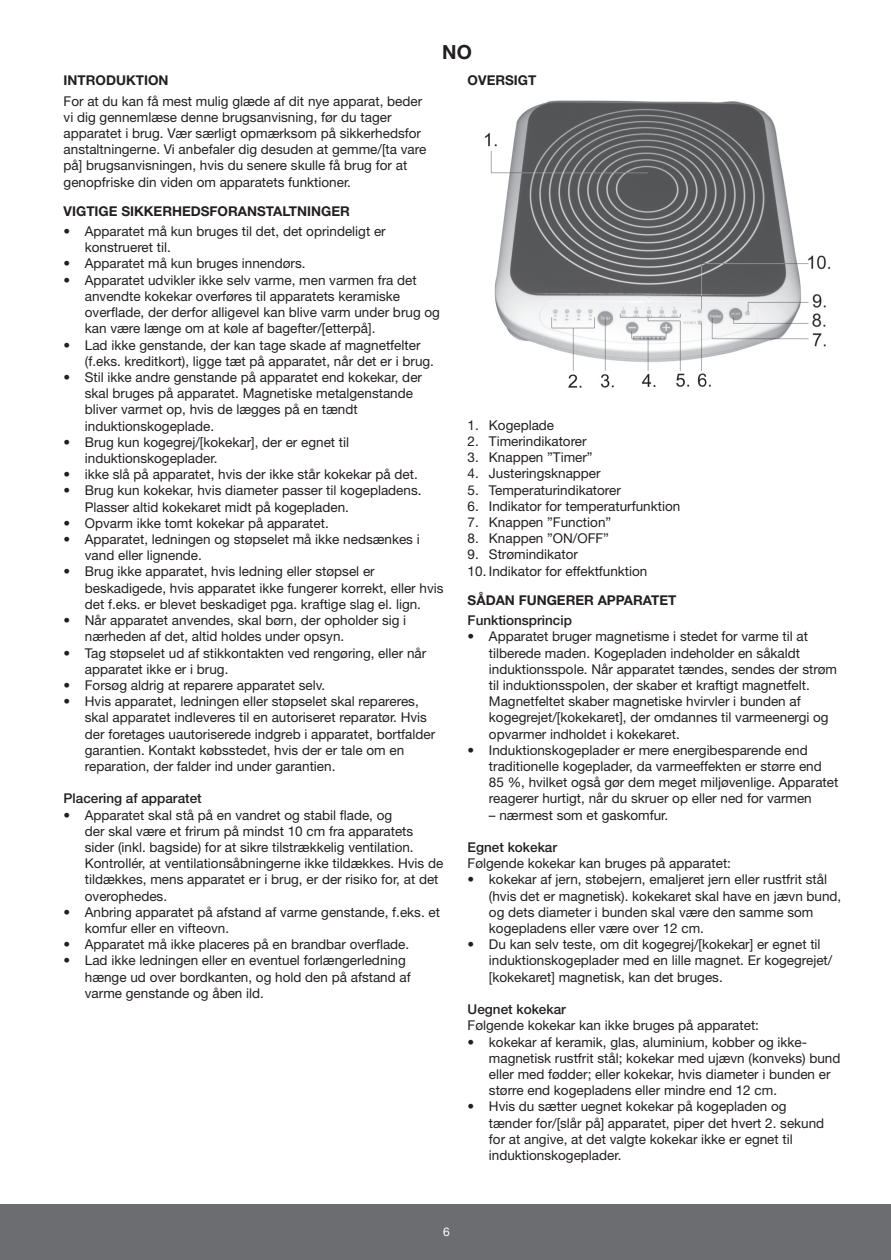
<style>
.page{position:relative;width:891px;height:1260px;background:#fff}
.page>*{position:absolute;margin:0;border:0;box-sizing:border-box;transform-origin:0 0}
.t1{font:700 19.5px "Helvetica Neue";color:#231f20}
.t2{font:13.5px/16.2px "Helvetica Neue";color:#231f20}
.t3{font:700 13.5px "Helvetica Neue";color:#231f20}
.t4{font:500 13.5px "Helvetica Neue";color:#231f20}
.t5{font:12px "Helvetica Neue";color:#fff}
</style>
<div class="page">
<div style="left:0;top:1204px;width:891px;height:55px;background:#6c6d70"></div>
<img style="left:484px;top:100px;width:347px;height:288px">
<h1 class="t1" style="left:442px;top:40px;width:31px">NO</h1>
<p class="t3" style="left:64px;top:72px;width:106px">INTRODUKTION</p>
<p class="t2" style="left:64px;top:92px;width:364px">For at du kan få mest mulig glæde af dit nye apparat, beder vi dig gennemlæse denne brugsanvisning, før du tager apparatet i brug. Vær særligt opmærksom på sikkerhedsfor anstaltningerne. Vi anbefaler dig desuden at gemme/[ta vare på] brugsanvisningen, hvis du senere skulle få brug for at genopfriske din viden om apparatets funktioner.</p>
<p class="t3" style="left:64px;top:202px;width:288px">VIGTIGE SIKKERHEDSFORANSTALTNINGER</p>
<p class="t2" style="left:85px;top:223px;width:302px;text-indent:-21px">• Apparatet må kun bruges til det, det oprindeligt er konstrueret til.</p>
<p class="t2" style="left:64px;top:255px;width:243px">• Apparatet må kun bruges innendørs.</p>
<p class="t2" style="left:85px;top:271px;width:357px;text-indent:-21px">• Apparatet udvikler ikke selv varme, men varmen fra det anvendte kokekar overføres til apparatets keramiske overflade, der derfor alligevel kan blive varm under brug og kan være længe om at køle af bagefter/[etterpå].</p>
<p class="t2" style="left:85px;top:336px;width:351px;text-indent:-21px">• Lad ikke genstande, der kan tage skade af magnetfelter (f.eks. kreditkort), ligge tæt på apparatet, når det er i brug.</p>
<p class="t2" style="left:85px;top:369px;width:339px;text-indent:-21px">• Stil ikke andre genstande på apparatet end kokekar, der skal bruges på apparatet. Magnetiske metalgenstande bliver varmet op, hvis de lægges på en tændt induktionskogeplade.</p>
<p class="t2" style="left:85px;top:433px;width:266px;text-indent:-21px">• Brug kun kogegrej/[kokekar], der er egnet til induktionskogeplader.</p>
<p class="t2" style="left:64px;top:466px;width:356px">• ikke slå på apparatet, hvis der ikke står kokekar på det.</p>
<p class="t2" style="left:85px;top:482px;width:338px;text-indent:-21px">• Brug kun kokekar, hvis diameter passer til kogepladens.<br>Plasser altid kokekaret midt på kogepladen.</p>
<p class="t2" style="left:64px;top:514px;width:267px">• Opvarm ikke tomt kokekar på apparatet.</p>
<p class="t2" style="left:85px;top:531px;width:336px;text-indent:-21px">• Apparatet, ledningen og støpselet må ikke nedsænkes i vand eller lignende.</p>
<p class="t2" style="left:85px;top:563px;width:360px;text-indent:-21px">• Brug ikke apparatet, hvis ledning eller støpsel er beskadigede, hvis apparatet ikke fungerer korrekt, eller hvis det f.eks. er blevet beskadiget pga. kraftige slag el. lign.</p>
<p class="t2" style="left:85px;top:612px;width:323px;text-indent:-21px">• Når apparatet anvendes, skal børn, der opholder sig i nærheden af det, altid holdes under opsyn.</p>
<p class="t2" style="left:85px;top:644px;width:343px;text-indent:-21px">• Tag støpselet ud af stikkontakten ved rengøring, eller når apparatet ikke er i brug.</p>
<p class="t2" style="left:64px;top:676px;width:263px">• Forsøg aldrig at reparere apparatet selv.</p>
<p class="t2" style="left:85px;top:693px;width:352px;text-indent:-21px">• Hvis apparatet, ledningen eller støpselet skal repareres, skal apparatet indleveres til en autoriseret reparatør. Hvis der foretages uautoriserede indgreb i apparatet, bortfalder garantien. Kontakt købsstedet, hvis der er tale om en reparation, der falder ind under garantien.</p>
<p class="t4" style="left:64px;top:790px;width:140px">Placering af apparatet</p>
<p class="t2" style="left:85px;top:806px;width:360px;text-indent:-21px">• Apparatet skal stå på en vandret og stabil flade, og<br>der skal være et frirum på mindst 10 cm fra apparatets sider (inkl. bagside) for at sikre tilstrækkelig ventilation.<br>Kontrollér, at ventilationsåbningerne ikke tildækkes. Hvis de tildækkes, mens apparatet er i brug, er der risiko for, at det overophedes.</p>
<p class="t2" style="left:85px;top:903px;width:357px;text-indent:-21px">• Anbring apparatet på afstand af varme genstande, f.eks. et komfur eller en vifteovn.</p>
<p class="t2" style="left:64px;top:936px;width:347px">• Apparatet må ikke placeres på en brandbar overflade.</p>
<p class="t2" style="left:85px;top:952px;width:327px;text-indent:-21px">• Lad ikke ledningen eller en eventuel forlængerledning hænge ud over bordkanten, og hold den på afstand af varme genstande og åben ild.</p>
<p class="t3" style="left:468px;top:72px;width:70px">OVERSIGT</p>
<p class="t2" style="left:468px;top:416px;width:88px">1. Kogeplade</p>
<p class="t2" style="left:468px;top:433px;width:121px">2. Timerindikatorer</p>
<p class="t2" style="left:468px;top:449px;width:127px">3. Knappen ”Timer”</p>
<p class="t2" style="left:468px;top:465px;width:135px">4. Justeringsknapper</p>
<p class="t2" style="left:468px;top:481px;width:155px">5. Temperaturindikatorer</p>
<p class="t2" style="left:468px;top:497px;width:214px">6. Indikator for temperaturfunktion</p>
<p class="t2" style="left:468px;top:514px;width:145px">7. Knappen ”Function”</p>
<p class="t2" style="left:468px;top:530px;width:143px">8. Knappen ”ON/OFF”</p>
<p class="t2" style="left:468px;top:546px;width:112px">9. Strømindikator</p>
<p class="t2" style="left:468px;top:562px;width:181px">10. Indikator for effektfunktion</p>
<p class="t3" style="left:468px;top:591px;width:210px">SÅDAN FUNGERER APPARATET</p>
<p class="t4" style="left:468px;top:612px;width:106px">Funktionsprincip</p>
<p class="t2" style="left:489px;top:628px;width:350px;text-indent:-21px">• Apparatet bruger magnetisme i stedet for varme til at tilberede maden. Kogepladen indeholder en såkaldt induktionsspole. Når apparatet tændes, sendes der strøm til induktionsspolen, der skaber et kraftigt magnetfelt.<br>Magnetfeltet skaber magnetiske hvirvler i bunden af kogegrejet/[kokekaret], der omdannes til varmeenergi og opvarmer indholdet i kokekaret.</p>
<p class="t2" style="left:489px;top:741px;width:351px;text-indent:-21px">• Induktionskogeplader er mere energibesparende end traditionelle kogeplader, da varmeeffekten er større end 85 %, hvilket også gør dem meget miljøvenlige. Apparatet reagerer hurtigt, når du skruer op eller ned for varmen</p>
<p class="t2" style="left:489px;top:806px;width:181px">– nærmest som et gaskomfur.</p>
<p class="t4" style="left:468px;top:839px;width:91px">Egnet kokekar</p>
<p class="t2" style="left:468px;top:855px;width:265px">Følgende kokekar kan bruges på apparatet:</p>
<p class="t2" style="left:489px;top:871px;width:354px;text-indent:-21px">• kokekar af jern, støbejern, emaljeret jern eller rustfrit stål (hvis det er magnetisk). kokekaret skal have en jævn bund, og dets diameter i bunden skal være den samme som kogepladens eller være over 12 cm.</p>
<p class="t2" style="left:489px;top:936px;width:345px;text-indent:-21px">• Du kan selv teste, om dit kogegrej/[kokekar] er egnet til induktionskogeplader med en lille magnet. Er kogegrejet/ [kokekaret] magnetisk, kan det bruges.</p>
<p class="t4" style="left:468px;top:1001px;width:100px">Uegnet kokekar</p>
<p class="t2" style="left:468px;top:1017px;width:293px">Følgende kokekar kan ikke bruges på apparatet:</p>
<p class="t2" style="left:489px;top:1033px;width:353px;text-indent:-21px">• kokekar af keramik, glas, aluminium, kobber og ikke&shy;magnetisk rustfrit stål; kokekar med ujævn (konveks) bund eller med fødder; eller kokekar, hvis diameter i bunden er større end kogepladens eller mindre end 12 cm.</p>
<p class="t2" style="left:489px;top:1098px;width:337px;text-indent:-21px">• Hvis du sætter uegnet kokekar på kogepladen og tænder for/[slår på] apparatet, piper det hvert 2. sekund for at angive, at det valgte kokekar ikke er egnet til induktionskogeplader.</p>
<p class="t5" style="left:443px;top:1224px;width:8px">6</p>
</div>
